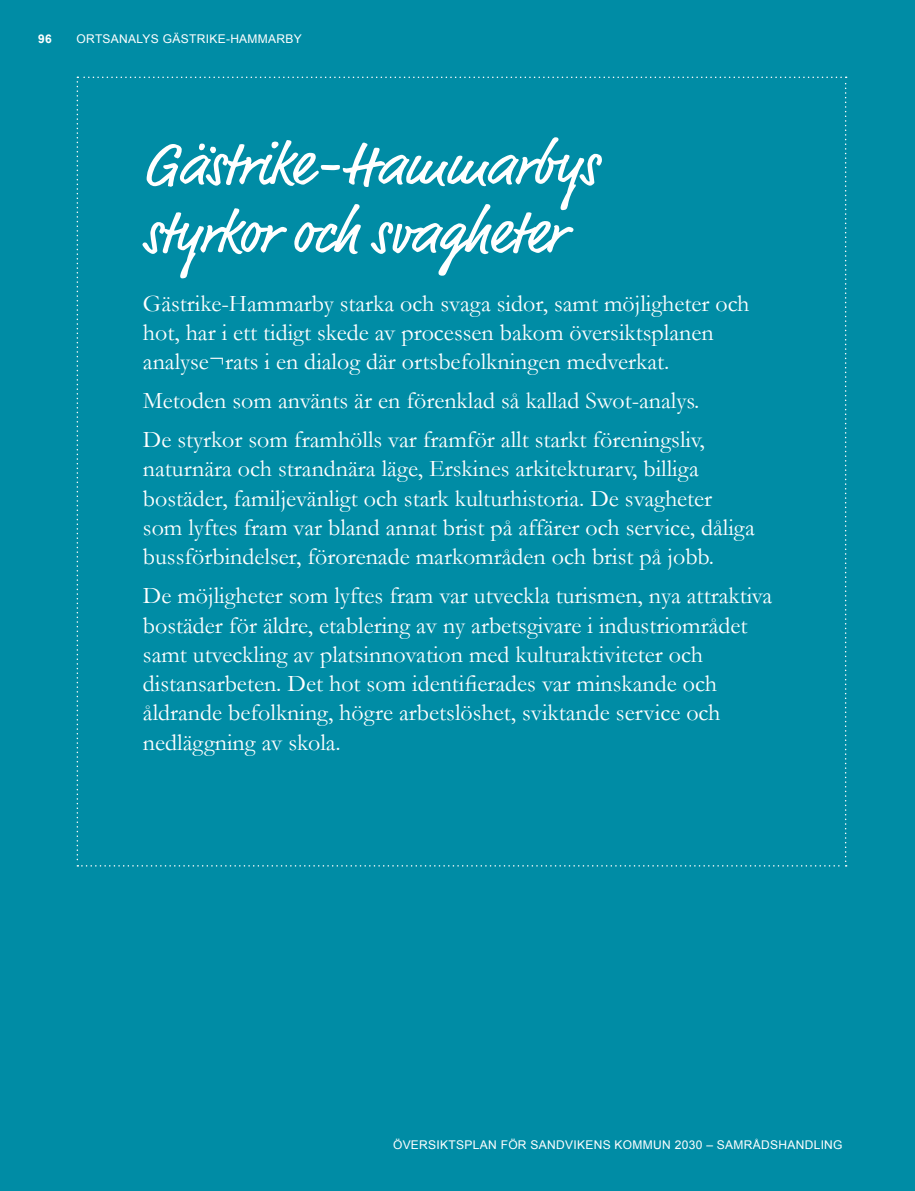
<style>
.page{position:relative;width:915px;height:1191px;background:#fff}
.page>*{position:absolute;margin:0;border:0;box-sizing:border-box;transform-origin:0 0}
.t1{font:60px/68.2px "Market Pro";letter-spacing:-.01em;color:#fff}
.t2{font:24px/29.2px "Garamond";color:#fff}
.t3{font:12px "Arial";letter-spacing:.025em;color:#fff}
.t4{font:700 12px "Arial";color:#fff}
</style>
<div class="page">
<hr style="left:914px;top:0;width:1px;height:1191px;background:#d2e6eb">
<div style="left:0;top:0;width:914px;height:1191px;background:#008ca5"></div>
<p class="t4" style="left:38px;top:31px;width:15px">96</p>
<p class="t3" style="left:77px;top:31px;width:19px">ORTSANALYS</p>
<p class="t3" style="left:163px;top:31px;width:27px">GÄSTRIKE</p>
<p class="t3" style="left:226px;top:31px;width:24px">-HAMMARBY</p>
<h1 class="t1" style="left:143px;top:133px;width:456px">Gästrike-Hammarbys styrkor och svagheter</h1>
<p class="t2" style="left:143px;top:288px;width:608px">Gästrike-Hammarby starka och svaga sidor, samt möjligheter och hot, har i ett tidigt skede av processen bakom översiktsplanen analyse¬rats i en dialog där ortsbefolkningen medverkat.</p>
<p class="t2" style="left:143px;top:380px;width:563px;line-height:39px">Metoden som använts är en förenklad så kallad Swot-analys.<br>De styrkor som framhölls var framför allt starkt föreningsliv,</p>
<p class="t2" style="left:143px;top:454px;width:613px">naturnära och strandnära läge, Erskines arkitekturarv, billiga bostäder, familjevänligt och stark kulturhistoria. De svagheter som lyftes fram var bland annat brist på affärer och service, dåliga bussförbindelser, förorenade markområden och brist på jobb.</p>
<p class="t2" style="left:143px;top:580px;width:630px">De möjligheter som lyftes fram var utveckla turismen, nya attraktiva bostäder för äldre, etablering av ny arbetsgivare i industriområdet samt utveckling av platsinnovation med kulturaktiviteter och distansarbeten. Det hot som identifierades var minskande och åldrande befolkning, högre arbetslöshet, sviktande service och nedläggning av skola.</p>
<p class="t3" style="left:393px;top:1137px;width:451px">ÖVERSIKTSPLAN FÖR SANDVIKENS KOMMUN 2030 – SAMRÅDSHANDLING</p>
</div>
